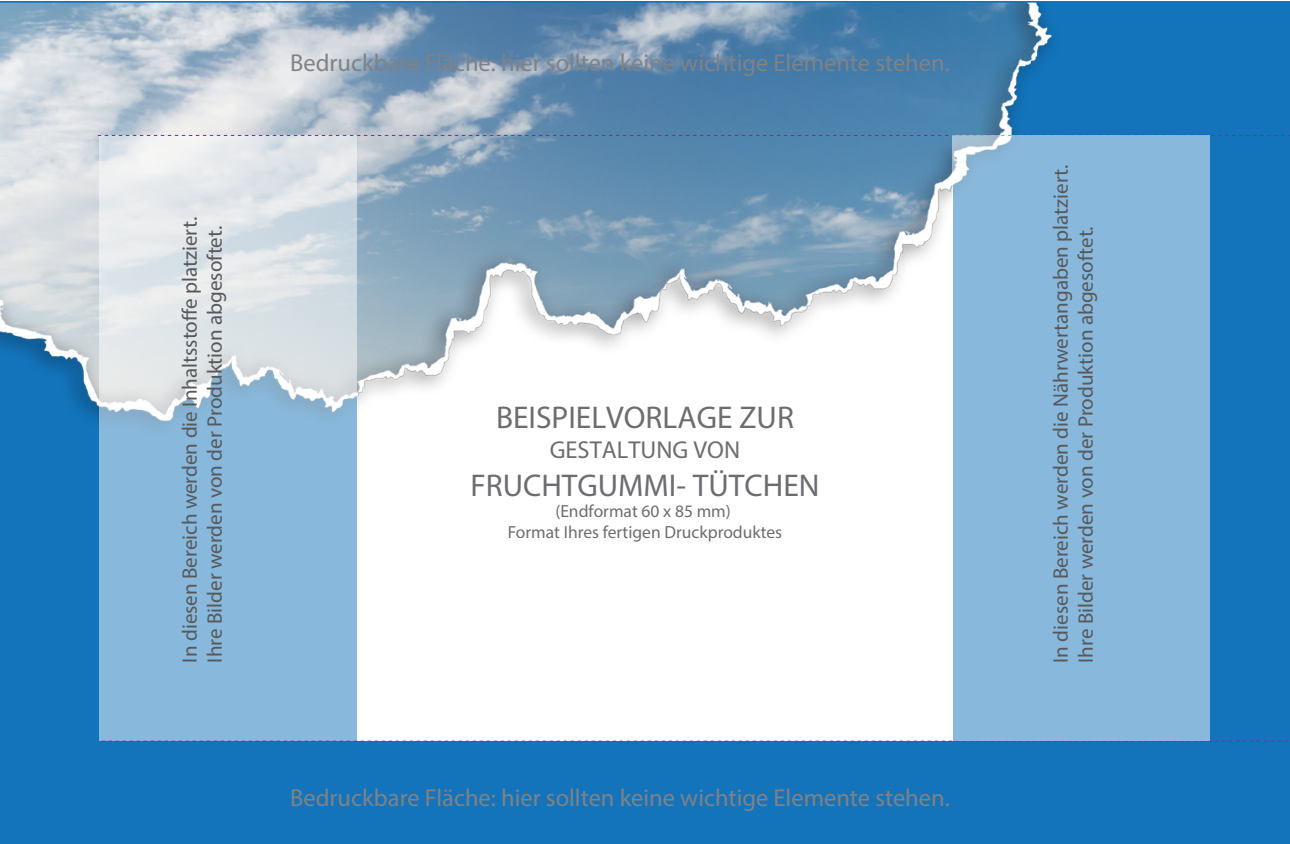
<style>
.page{position:relative;width:1290px;height:844px;background:#fff}
.page>*{position:absolute;margin:0;border:0;box-sizing:border-box;transform-origin:0 0}
.t1{font:31.5px "Myriad Pro";color:#6c6d70}
.t2{font:24.5px "Myriad Pro";color:#808285}
.t3{font:24.5px "Myriad Pro";color:#6c6d70}
.t4{font:21px/25.2px "Myriad Pro";color:#57585a}
.t5{font:17.5px/21px "Myriad Pro";color:#6c6d70;text-align:center}
</style>
<div class="page">
<img style="left:0;top:3px;width:1290px;height:840px">
<svg style="left:100px;top:136px;width:257px;height:605px;background:#aecbe1"></svg>
<svg style="left:98px;top:135px;width:1192px;height:1px"></svg>
<svg style="left:102px;top:740px;width:1188px;height:1px"></svg>
<div style="left:952px;top:135px;width:257px;height:606px;background:#88b9dc"></div>
<svg style="left:182px;top:308px;width:15px;height:12px"></svg>
<p class="t4" style="left:177px;top:662px;width:447px;rotate:-90deg">In diesen Bereich werden die Inhaltssto e platziert.<br>Ihre Bilder werden von der Produktion abgesoftet.</p>
<p class="t2" style="left:290px;top:48px;width:661px">Bedruckbare Fläche: hier sollten keine wichtige Elemente stehen.</p>
<h1 class="t1" style="left:496px;top:398px;width:299px">BEISPIELVORLAGE ZUR</h1>
<p class="t3" style="left:550px;top:434px;width:192px">GESTALTUNG VON</p>
<h1 class="t1" style="left:470px;top:465px;width:351px">FRUCHTGUMMI- TÜTCHEN</h1>
<p class="t5" style="left:508px;top:500px;width:276px">(Endformat 60 x 85 mm)<br>Format Ihres fertigen Druckproduktes</p>
<p class="t2" style="left:290px;top:782px;width:661px">Bedruckbare Fläche: hier sollten keine wichtige Elemente stehen.</p>
<p class="t4" style="left:1048px;top:662px;width:499px;rotate:-90deg">In diesen Bereich werden die Nährwertangaben platziert.<br>Ihre Bilder werden von der Produktion abgesoftet.</p>
</div>
